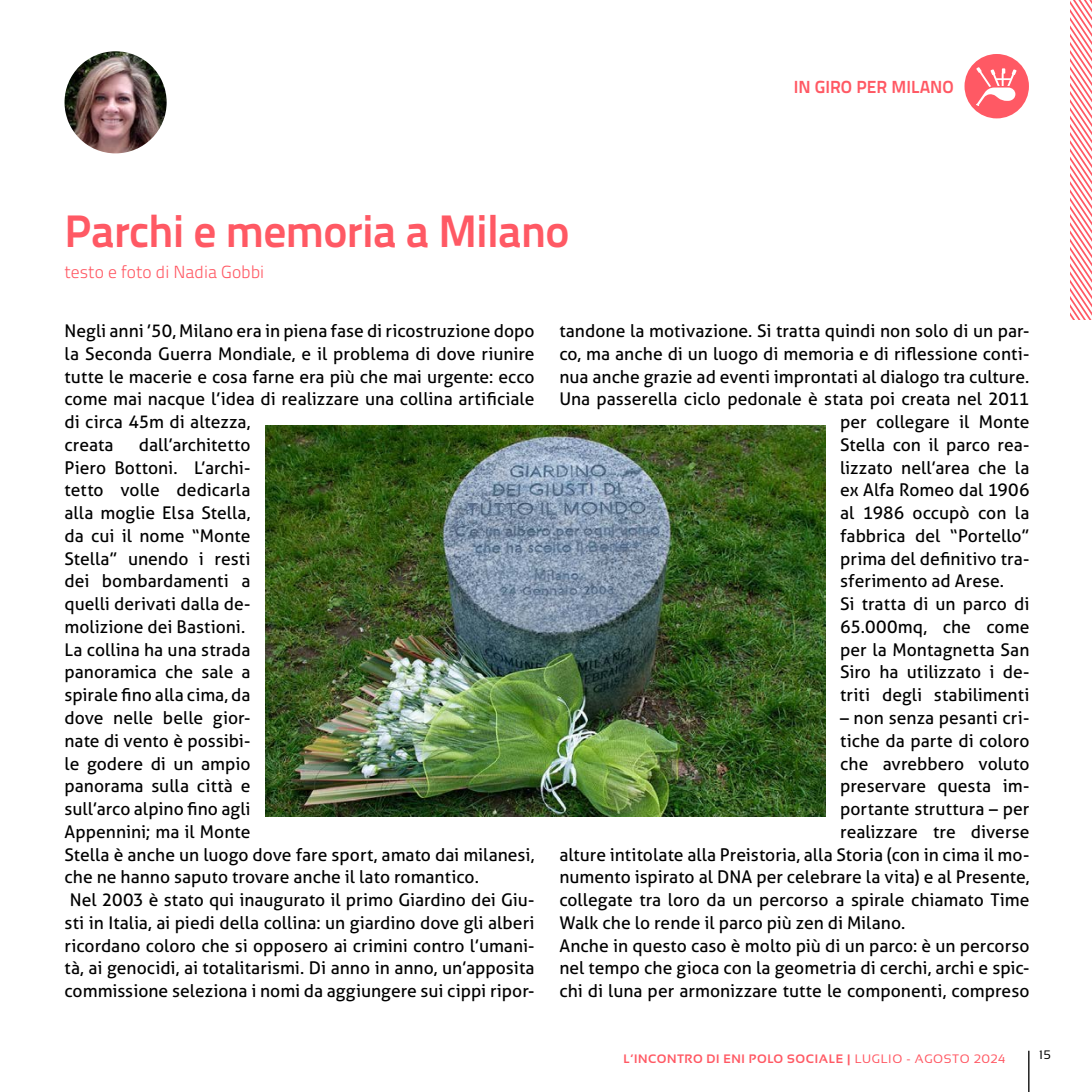
<style>
.page{position:relative;width:1092px;height:1092px;background:#fff}
.page>*{position:absolute;margin:0;border:0;box-sizing:border-box;transform-origin:0 0}
.t1{font:700 45.5px "Titillium Text 22 L";letter-spacing:-.02em;color:#ff5964}
.t2{font:17.5px/22.8px "Aller";color:#000}
.t3{font:300 17.5px "Titillium Text 22 L";color:#ff5964}
.t4{font:700 17.5px "Titillium Text 22 L";color:#ff5964}
.t5{font:700 12.25px "Sansation";letter-spacing:.05em;color:#ff5964}
.t6{font:12.25px "Sansation";color:#000}
.s1{font-weight:400}
</style>
<div class="page">
<hr style="left:1028px;top:1050px;width:1px;height:41px;background:#000">
<svg style="left:1070px;top:0;width:21px;height:319px"></svg>
<div style="left:964px;top:54px;width:64px;height:64px;background:#ff5964;border-radius:50%"></div>
<svg style="left:976px;top:67px;width:40px;height:39px"></svg>
<img style="left:64px;top:51px;width:103px;height:102px;border-radius:51px">
<img style="left:265px;top:426px;width:560px;height:390px">
<p class="t4" style="left:793px;top:73px;width:161px">IN GIRO PER MILANO</p>
<h1 class="t1" style="left:64px;top:195px;width:506px">Parchi e memoria a Milano</h1>
<p class="t3" style="left:64px;top:259px;width:201px">testo e foto di Nadia Gobbi</p>
<p class="t2" style="left:64px;top:319px;width:471px">Negli anni ’50, Milano era in piena fase di ricostruzione dopo la Seconda Guerra Mondiale, e il problema di dove riunire tutte le macerie e cosa farne era più che mai urgente: ecco come mai nacque l’idea di realizzare una collina artificiale di circa 45m di altezza,<br>creata</p>
<p class="t2" style="left:64px;top:433px;width:471px;text-indent:74px">dall’architetto<br>Piero Bottoni. L’archi-<br>tetto volle dedicarla<br>alla moglie Elsa Stella,<br>da cui il nome “Monte<br>Stella” unendo i resti<br>dei bombardamenti a<br>quelli derivati dalla de-<br>molizione dei Bastioni.<br>La collina ha una strada<br>panoramica che sale a<br>spirale fino alla cima, da<br>dove nelle belle gior-<br>nate di vento è possibi-<br>le godere di un ampio<br>panorama sulla città e<br>sull’arco alpino fino agli<br>Appennini; ma il Monte<br>Stella è anche un luogo dove fare sport, amato dai milanesi, che ne hanno saputo trovare anche il lato romantico.<br>Nel 2003 è stato qui inaugurato il primo Giardino dei Giu&shy;sti in Italia, ai piedi della collina: un giardino dove gli alberi ricordano coloro che si opposero ai crimini contro l’umani&shy;tà, ai genocidi, ai totalitarismi. Di anno in anno, un’apposita commissione seleziona i nomi da aggiungere sui cippi ripor-</p>
<p class="t2" style="left:559px;top:319px;width:471px">tandone la motivazione. Si tratta quindi non solo di un par-</p>
<p class="t2" style="left:559px;top:342px;width:471px">co, ma anche di un luogo di memoria e di riflessione conti-</p>
<p class="t2" style="left:559px;top:365px;width:471px">nua anche grazie ad eventi improntati al dialogo tra culture.</p>
<p class="t2" style="left:559px;top:387px;width:471px">Una passerella ciclo pedonale è stata poi creata nel 2011</p>
<p class="t2" style="left:840px;top:410px;width:191px">per collegare il Monte</p>
<p class="t2" style="left:840px;top:433px;width:191px">Stella con il parco rea-</p>
<p class="t2" style="left:840px;top:456px;width:191px">lizzato nell’area che la</p>
<p class="t2" style="left:840px;top:478px;width:191px">ex Alfa Romeo dal 1906</p>
<p class="t2" style="left:840px;top:501px;width:191px">al 1986 occupò con la</p>
<p class="t2" style="left:840px;top:524px;width:191px">fabbrica del “Portello”</p>
<p class="t2" style="left:840px;top:547px;width:191px">prima del definitivo tra-</p>
<p class="t2" style="left:840px;top:569px;width:165px">sferimento ad Arese.</p>
<p class="t2" style="left:840px;top:592px;width:191px">Si tratta di un parco di</p>
<p class="t2" style="left:840px;top:615px;width:191px">65.000mq, che come</p>
<p class="t2" style="left:840px;top:638px;width:191px">per la Montagnetta San</p>
<p class="t2" style="left:840px;top:660px;width:191px">Siro ha utilizzato i de-</p>
<p class="t2" style="left:840px;top:683px;width:191px">triti degli stabilimenti</p>
<p class="t2" style="left:840px;top:706px;width:191px">– non senza pesanti cri-</p>
<p class="t2" style="left:840px;top:729px;width:191px">tiche da parte di coloro</p>
<p class="t2" style="left:840px;top:751px;width:191px">che avrebbero voluto</p>
<p class="t2" style="left:840px;top:774px;width:191px">preservare questa im-</p>
<p class="t2" style="left:840px;top:797px;width:191px">portante struttura – per</p>
<p class="t2" style="left:840px;top:820px;width:191px">realizzare tre diverse</p>
<p class="t2" style="left:559px;top:842px;width:471px">alture intitolate alla Preistoria, alla Storia (con in cima il mo-</p>
<p class="t2" style="left:559px;top:865px;width:471px">numento ispirato al DNA per celebrare la vita) e al Presente,</p>
<p class="t2" style="left:559px;top:888px;width:471px">collegate tra loro da un percorso a spirale chiamato Time</p>
<p class="t2" style="left:559px;top:911px;width:347px">Walk che lo rende il parco più zen di Milano.</p>
<p class="t2" style="left:559px;top:933px;width:471px">Anche in questo caso è molto più di un parco: è un percorso</p>
<p class="t2" style="left:559px;top:956px;width:471px">nel tempo che gioca con la geometria di cerchi, archi e spic-</p>
<p class="t2" style="left:559px;top:979px;width:471px">chi di luna per armonizzare tutte le componenti, compreso</p>
<p class="t5" style="left:623px;top:1051px;width:384px">L’INCONTRO DI ENI POLO SOCIALE | <span class="s1">LUGLIO - AGOSTO 2024</span></p>
<p class="t6" style="left:1039px;top:1047px;width:13px">15</p>
</div>
